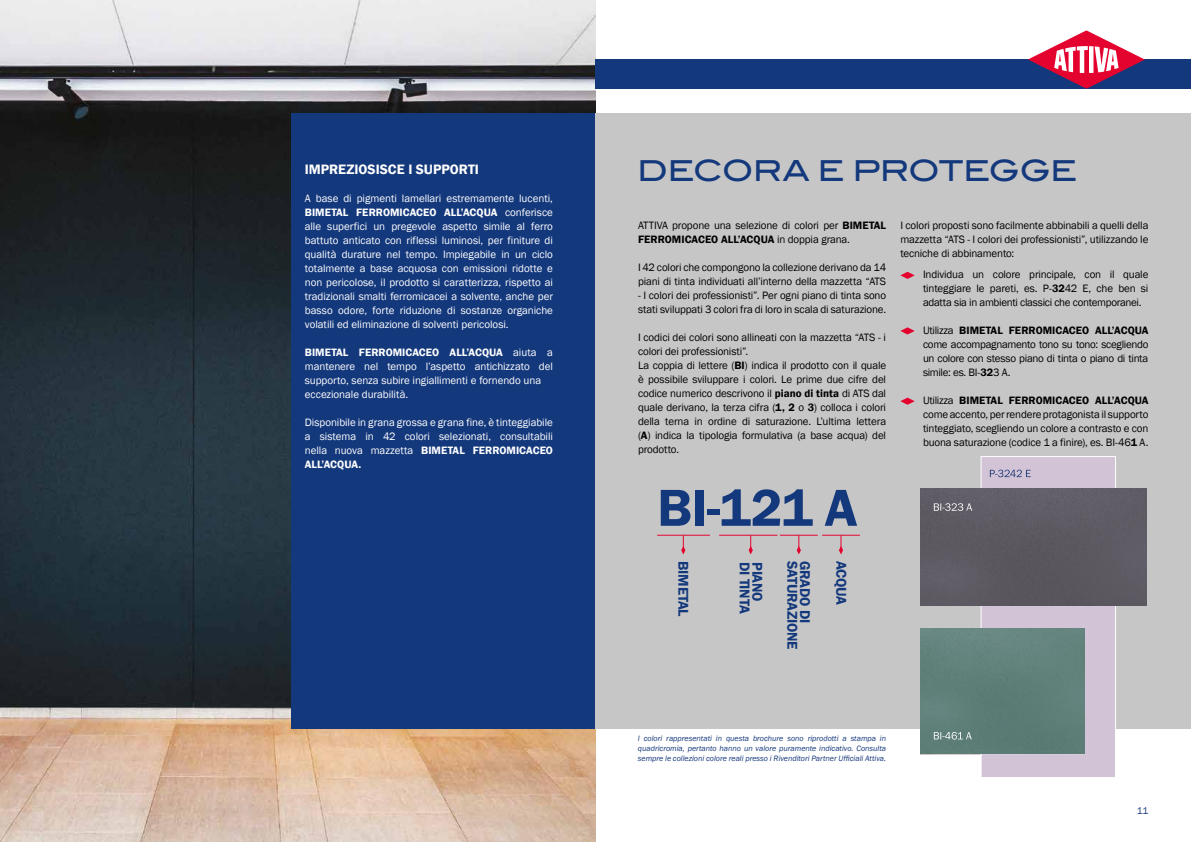
<style>
.page{position:relative;width:1191px;height:842px;background:#fff}
.page>*{position:absolute;margin:0;border:0;box-sizing:border-box;transform-origin:0 0}
.t1{font:600 53.8px "Franklin Gothic";color:#14387c}
.t2{font:500 29px "Blair ITC";letter-spacing:-.025em;color:#14387c}
.t3{font:600 14.5px "Franklin Gothic";letter-spacing:-.015em;color:#14387c}
.t4{font:600 14px "Franklin Gothic";color:#fff}
.t5{font:11px/14px "Franklin Gothic";letter-spacing:-.015em;color:#000}
.t6{font:11px/14px "Franklin Gothic";letter-spacing:-.005em;color:#fff;text-align:justify}
.t7{font:10px "Franklin Gothic";color:#14387c}
.t8{font:italic 8px/9.6px "Franklin Gothic";color:#14387c;text-align:justify}
.s1{font-weight:600}
</style>
<div class="page">
<img style="left:0;top:0;width:595px;height:842px">
<div style="left:291px;top:113px;width:304px;height:616px;background:#14387c"></div>
<div style="left:595px;top:113px;width:596px;height:616px;background:#c6c6c6"></div>
<div style="left:595px;top:59px;width:596px;height:30px;background:#14387c"></div>
<svg style="left:1028px;top:30px;width:116px;height:59px"></svg>
<hr style="left:822px;top:535px;width:38px;height:1px;background:#e4032e">
<hr style="left:719px;top:535px;width:58px;height:1px;background:#e4032e">
<hr style="left:780px;top:535px;width:37px;height:1px;background:#e4032e">
<hr style="left:657px;top:535px;width:53px;height:1px;background:#e4032e">
<svg style="left:839px;top:535px;width:4px;height:19px"></svg>
<svg style="left:796px;top:535px;width:5px;height:19px"></svg>
<svg style="left:748px;top:535px;width:5px;height:19px"></svg>
<svg style="left:681px;top:535px;width:4px;height:19px"></svg>
<svg style="left:900px;top:272px;width:14px;height:7px"></svg>
<svg style="left:900px;top:327px;width:14px;height:7px"></svg>
<svg style="left:900px;top:398px;width:14px;height:7px"></svg>
<svg style="left:980px;top:456px;width:135px;height:322px"></svg>
<img style="left:920px;top:629px;width:164px;height:125px">
<svg style="left:933px;top:732px;width:38px;height:7px"></svg>
<svg style="left:989px;top:470px;width:41px;height:7px"></svg>
<svg style="left:933px;top:503px;width:39px;height:8px"></svg>
<p class="t4" style="left:305px;top:164px;width:176px">IMPREZIOSISCE I SUPPORTI</p>
<h2 class="t2" style="left:637px;top:160px;width:441px">DECORA E PROTEGGE</h2>
<p class="t6" style="left:305px;top:192px;width:250px">A base di pigmenti lamellari estremamente lucenti, <span class="s1">BIMETAL FERROMICACEO ALL’ACQUA</span> conferisce alle superfici un pregevole aspetto simile al ferro battuto anticato con riflessi luminosi, per finiture di qualità durature nel tempo. Impiegabile in un ciclo totalmente a base acquosa con emissioni ridotte e non pericolose, il prodotto si caratterizza, rispetto ai tradizionali smalti ferromicacei a solvente, anche per basso odore, forte riduzione di sostanze organiche volatili ed eliminazione di solventi pericolosi.</p>
<p class="t6" style="left:305px;top:346px;width:250px;text-align:left"><span class="s1">BIMETAL FERROMICACEO ALL’ACQUA</span> aiuta a mantenere nel tempo l’aspetto antichizzato del supporto, senza subire ingiallimenti e fornendo una eccezionale durabilità.</p>
<p class="t6" style="left:305px;top:416px;width:250px">Disponibile in grana grossa e grana fine, è tinteggiabile a sistema in 42 colori selezionati, consultabili nella nuova mazzetta <span class="s1">BIMETAL FERROMICACEO ALL’ACQUA.</span></p>
<p class="t5" style="left:900px;top:219px;width:250px;text-align:justify">I colori proposti sono facilmente abbinabili a quelli della mazzetta “ATS - I colori dei professionisti”, utilizzando le tecniche di abbinamento:</p>
<p class="t5" style="left:638px;top:219px;width:250px">ATTIVA propone una selezione di colori per <span class="s1">BIMETAL<br>FERROMICACEO ALL’ACQUA</span> in doppia grana.</p>
<p class="t5" style="left:638px;top:261px;width:250px">I 42 colori che compongono la collezione derivano da 14 piani di tinta individuati all’interno della mazzetta “ATS</p>
<p class="t5" style="left:638px;top:289px;width:250px">- I colori dei professionisti”. Per ogni piano di tinta sono stati sviluppati 3 colori fra di loro in scala di saturazione.</p>
<p class="t5" style="left:638px;top:331px;width:250px">I codici dei colori sono allineati con la mazzetta “ATS - i colori dei professionisti”.<br>La coppia di lettere (<span class="s1">BI</span>) indica il prodotto con il quale è possibile sviluppare i colori. Le prime due cifre del codice numerico descrivono il <span class="s1">piano di tinta</span> di ATS dal quale derivano, la terza cifra (<span class="s1">1, 2</span> o <span class="s1">3</span>) colloca i colori della terna in ordine di saturazione. L’ultima lettera (<span class="s1">A</span>) indica la tipologia formulativa (a base acqua) del prodotto.</p>
<p class="t5" style="left:923px;top:268px;width:227px;text-align:justify">Individua un colore principale, con il quale tinteggiare le pareti, es. P-<span class="s1">32</span>42 E, che ben si adatta sia in ambienti classici che contemporanei.</p>
<p class="t5" style="left:923px;top:324px;width:227px;text-align:justify">Utilizza <span class="s1">BIMETAL FERROMICACEO ALL’ACQUA </span>come accompagnamento tono su tono: scegliendo un colore con stesso piano di tinta o piano di tinta simile: es. BI-<span class="s1">32</span>3 A.</p>
<p class="t5" style="left:923px;top:394px;width:227px;text-align:justify">Utilizza <span class="s1">BIMETAL FERROMICACEO ALL’ACQUA </span>come accento, per rendere protagonista il supporto tinteggiato, scegliendo un colore a contrasto e con buona saturazione (codice 1 a finire), es. BI-46<span class="s1">1</span> A.</p>
<h1 class="t1" style="left:657px;top:485px;width:202px">BI-121 A</h1>
<h3 class="t3" style="left:689px;top:561px;width:57px;rotate:90deg">BIMETAL</h3>
<h3 class="t3" style="left:750px;top:562px;width:53px;rotate:90deg">DI TINTA</h3>
<h3 class="t3" style="left:763px;top:562px;width:41px;rotate:90deg">PIANO</h3>
<h3 class="t3" style="left:798px;top:561px;width:90px;rotate:90deg">SATURAZIONE</h3>
<h3 class="t3" style="left:811px;top:561px;width:64px;rotate:90deg">GRADO DI</h3>
<h3 class="t3" style="left:847px;top:561px;width:46px;rotate:90deg">ACQUA</h3>
<p class="t8" style="left:638px;top:734px;width:250px">I colori rappresentati in questa brochure sono riprodotti a stampa in quadricromia, pertanto hanno un valore puramente indicativo. Consulta sempre le collezioni colore reali presso i Rivenditori Partner Ufficiali Attiva.</p>
<p class="t7" style="left:1136px;top:806px;width:13px">11</p>
</div>
